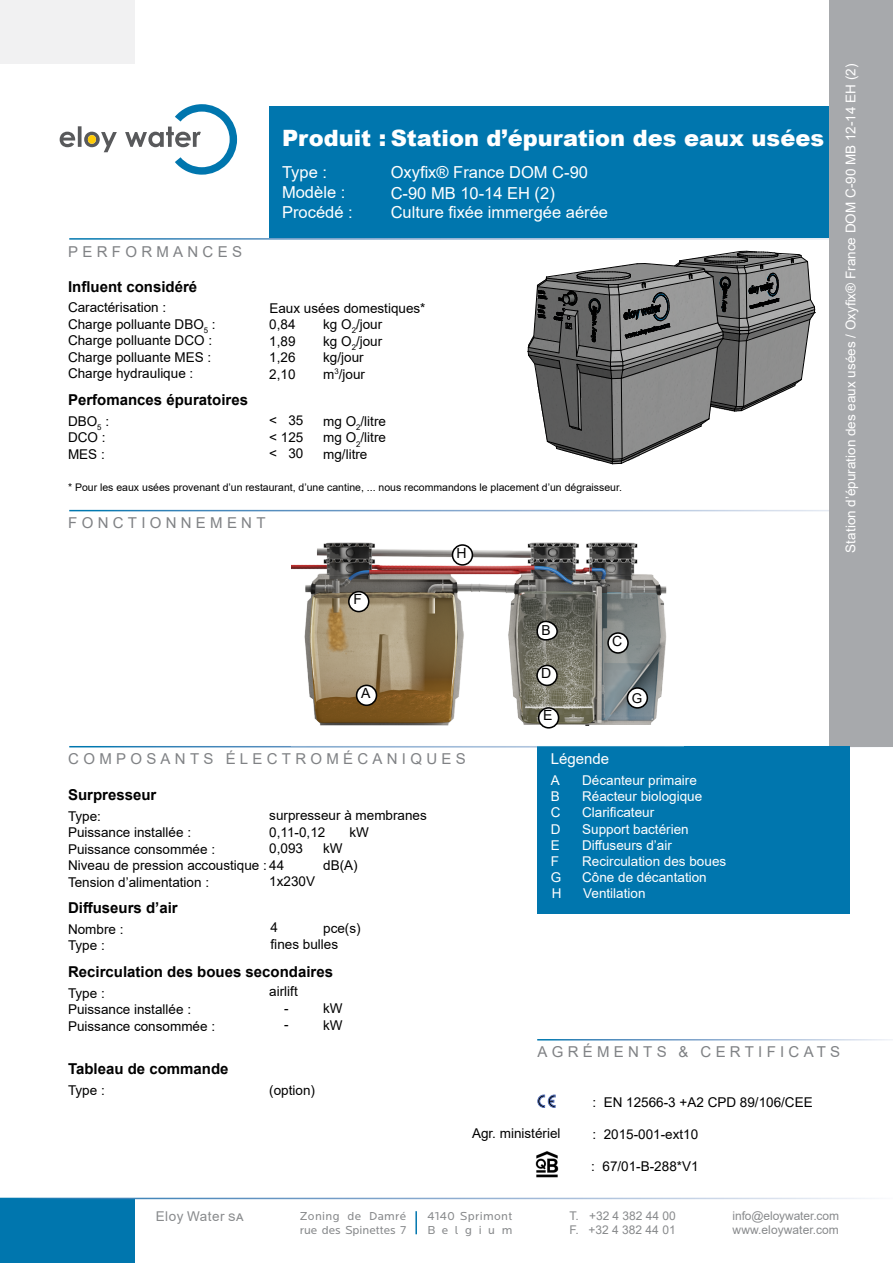
<style>
.page{position:relative;width:893px;height:1263px;background:#fff}
.page>*{position:absolute;margin:0;border:0;box-sizing:border-box;transform-origin:0 0}
.t1{font:900 22.5px "Arial";color:#fff}
.t2{font:16.5px/19.8px "Arial";color:#fff}
.t3{font:700 15px "Arial";color:#000}
.t4{font:15px "Arial";letter-spacing:.285em;color:#808285}
.t5{font:15px "Arial";color:#fff}
.t6{font:14.1px "Arial";color:#000}
.t7{font:13.8px "Arial";color:#000}
.t8{font:13.5px/16.5px "Arial";color:#000}
.t9{font:13.5px "Arial";color:#fff}
.t10{font:13.5px "Arial";letter-spacing:.035em;color:#888a8c}
.t11{font:12px/14.4px "Arial";letter-spacing:-.005em;color:#888a8c}
.t12{font:12px/14.4px "Locator";color:#888a8c}
.t13{font:12px/14.4px "Locator";letter-spacing:.03em;color:#888a8c}
.t14{font:10.5px "Arial";color:#000}
</style>
<div class="page">
<div style="left:0;top:1199px;width:135px;height:64px;background:#0076ae"></div>
<div style="left:0;top:0;width:135px;height:64px;background:#f1f1f2"></div>
<div style="left:269px;top:106px;width:624px;height:132px;background:#0076ae"></div>
<div style="left:829px;top:0;width:64px;height:746px;background:#a7a9ac"></div>
<svg style="left:60px;top:104px;width:177px;height:71px"></svg>
<hr style="left:415px;top:1211px;width:2px;height:23px;background:#0076ae">
<div style="left:537px;top:746px;width:313px;height:168px;background:#0076ae"></div>
<img style="left:535px;top:1151px;width:24px;height:27px">
<svg style="left:528px;top:251px;width:287px;height:213px"></svg>
<img style="left:292px;top:542px;width:375px;height:185px">
<div style="left:357px;top:685px;width:19px;height:20px;background:#fff;border-radius:50%"></div>
<div style="left:356px;top:685px;width:21px;height:21px;border:2px solid #000;border-radius:50%"></div>
<div style="left:537px;top:621px;width:20px;height:19px;background:#fff;border-radius:9px"></div>
<div style="left:536px;top:621px;width:22px;height:20px;border:2px solid #000;border-radius:9px"></div>
<div style="left:608px;top:633px;width:20px;height:20px;background:#fff;border-radius:50%"></div>
<div style="left:607px;top:632px;width:22px;height:22px;border:2px solid #000;border-radius:50%"></div>
<div style="left:537px;top:665px;width:20px;height:20px;background:#fff;border-radius:50%"></div>
<div style="left:536px;top:665px;width:22px;height:21px;border:2px solid #000;border-radius:50%"></div>
<div style="left:539px;top:708px;width:20px;height:20px;background:#fff;border-radius:50%"></div>
<div style="left:538px;top:707px;width:21px;height:22px;border:2px solid #000;border-radius:50%"></div>
<div style="left:349px;top:592px;width:20px;height:20px;background:#fff;border-radius:50%"></div>
<div style="left:348px;top:591px;width:21px;height:21px;border:2px solid #000;border-radius:50%"></div>
<div style="left:627px;top:688px;width:20px;height:20px;background:#fff;border-radius:50%"></div>
<div style="left:627px;top:687px;width:21px;height:22px;border:2px solid #000;border-radius:50%"></div>
<div style="left:452px;top:545px;width:20px;height:20px;background:#fff;border-radius:50%"></div>
<div style="left:452px;top:544px;width:21px;height:22px;border:2px solid #000;border-radius:50%"></div>
<svg style="left:538px;top:1095px;width:17px;height:12px"></svg>
<p class="t4" style="left:68px;top:241px;width:175px">PERFORMANCES</p>
<p class="t3" style="left:68px;top:276px;width:131px">Influent considéré</p>
<p class="t8" style="left:68px;top:299px;width:149px">Caractérisation :<br>Charge polluante DBO<sub>5</sub> :<br>Charge polluante DCO :<br>Charge polluante MES :<br>Charge hydraulique :</p>
<p class="t3" style="left:68px;top:389px;width:182px">Perfomances épuratoires</p>
<p class="t8" style="left:68px;top:412px;width:43px">DBO<sub>5</sub> :<br>DCO :<br>MES :</p>
<h1 class="t1" style="left:282px;top:121px;width:544px">Produit : Station d’épuration des eaux usées</h1>
<p class="t2" style="left:282px;top:163px;width:72px">Type :<br>Modèle :<br>Procédé :</p>
<p class="t2" style="left:391px;top:163px;width:199px">Oxyfix® France DOM C-90</p>
<p class="t2" style="left:391px;top:184px;width:166px">C-90 MB 10-14 EH (2)</p>
<p class="t2" style="left:391px;top:202px;width:219px">Culture fixée immergée aérée</p>
<p class="t8" style="left:269px;top:299px;width:158px">Eaux usées domestiques*</p>
<p class="t8" style="left:269px;top:316px;width:28px;text-align:justify">0,84<br>1,89<br>1,26<br>2,10</p>
<p class="t8" style="left:269px;top:412px;width:36px;text-align:justify">&lt; 35 &lt; 125 &lt; 30</p>
<p class="t8" style="left:323px;top:316px;width:61px">kg O<sub>2</sub>/jour kg O<sub>2</sub>/jour kg/jour m<sup>3</sup>/jour</p>
<p class="t8" style="left:323px;top:413px;width:64px;text-align:justify">mg O<sub>2</sub>/litre mg O<sub>2</sub>/litre mg/litre</p>
<p class="t14" style="left:68px;top:480px;width:555px">* Pour les eaux usées provenant d’un restaurant, d’une cantine, ... nous recommandons le placement d’un dégraisseur.</p>
<p class="t4" style="left:68px;top:513px;width:199px">FONCTIONNEMENT</p>
<p class="t6" style="left:354px;top:589px;width:10px">F</p>
<p class="t6" style="left:361px;top:683px;width:11px">A</p>
<p class="t6" style="left:456px;top:543px;width:12px">H</p>
<p class="t7" style="left:542px;top:621px;width:11px">B</p>
<p class="t6" style="left:541px;top:663px;width:12px">D</p>
<p class="t6" style="left:543px;top:706px;width:11px">E</p>
<p class="t6" style="left:612px;top:631px;width:12px">C</p>
<p class="t8" style="left:632px;top:690px;width:12px">G</p>
<p class="t9" style="left:841px;top:552px;width:490px;rotate:-90deg">Station d’épuration des eaux usées / Oxyfix® France DOM C-90 MB 12-14 EH (2)</p>
<p class="t4" style="left:68px;top:749px;width:399px">COMPOSANTS ÉLECTROMÉCANIQUES</p>
<p class="t5" style="left:551px;top:749px;width:60px">Légende</p>
<p class="t9" style="left:551px;top:771px;width:11px">A</p>
<p class="t9" style="left:582px;top:771px;width:116px">Décanteur primaire</p>
<p class="t9" style="left:551px;top:787px;width:11px">B</p>
<p class="t9" style="left:582px;top:787px;width:122px">Réacteur biologique</p>
<p class="t9" style="left:551px;top:803px;width:11px">C</p>
<p class="t9" style="left:582px;top:803px;width:74px">Clarificateur</p>
<p class="t9" style="left:551px;top:819px;width:11px">D</p>
<p class="t9" style="left:582px;top:819px;width:108px">Support bactérien</p>
<p class="t9" style="left:551px;top:836px;width:11px">E</p>
<p class="t9" style="left:582px;top:836px;width:91px">Diffuseurs d’air</p>
<p class="t9" style="left:551px;top:852px;width:10px">F</p>
<p class="t9" style="left:582px;top:852px;width:146px">Recirculation des boues</p>
<p class="t9" style="left:551px;top:868px;width:12px">G</p>
<p class="t9" style="left:582px;top:868px;width:126px">Cône de décantation</p>
<p class="t3" style="left:68px;top:784px;width:90px">Surpresseur</p>
<p class="t8" style="left:68px;top:808px;width:218px">Type:<br>Puissance installée :<br>Puissance consommée :<br>Niveau de pression accoustique : 44<br>Tension d’alimentation :</p>
<p class="t3" style="left:68px;top:897px;width:111px">Diffuseurs d’air</p>
<p class="t8" style="left:68px;top:921px;width:57px">Nombre :<br>Type :</p>
<p class="t3" style="left:68px;top:961px;width:267px">Recirculation des boues secondaires</p>
<p class="t8" style="left:68px;top:985px;width:149px">Type :<br>Puissance installée :<br>Puissance consommée :</p>
<p class="t3" style="left:68px;top:1058px;width:162px">Tableau de commande</p>
<p class="t8" style="left:68px;top:1081px;width:38px">Type :</p>
<p class="t8" style="left:269px;top:807px;width:159px">surpresseur à membranes<br>0,11-0,12<br>0,093</p>
<p class="t8" style="left:269px;top:873px;width:47px">1x230V</p>
<p class="t8" style="left:271px;top:919px;width:69px">4<br>fines bulles</p>
<p class="t8" style="left:269px;top:983px;width:30px;text-align:center">airlift -<br>-</p>
<p class="t8" style="left:349px;top:824px;width:21px">kW</p>
<p class="t8" style="left:323px;top:840px;width:36px">kW dB(A)</p>
<p class="t9" style="left:552px;top:884px;width:11px">H</p>
<p class="t9" style="left:583px;top:884px;width:64px">Ventilation</p>
<p class="t8" style="left:323px;top:920px;width:39px">pce(s)</p>
<p class="t8" style="left:323px;top:1000px;width:21px">kW kW</p>
<p class="t4" style="left:537px;top:1042px;width:304px">AGRÉMENTS &amp; CERTIFICATS</p>
<p class="t8" style="left:269px;top:1082px;width:47px">(option)</p>
<p class="t8" style="left:592px;top:1094px;width:222px">: EN 12566-3 +A2 CPD 89/106/CEE</p>
<p class="t8" style="left:592px;top:1126px;width:107px">: 2015-001-ext10</p>
<p class="t8" style="left:472px;top:1125px;width:90px">Agr. ministériel</p>
<p class="t8" style="left:591px;top:1157px;width:109px">: 67/01-B-288*V1</p>
<p class="t10" style="left:156px;top:1207px;width:89px">Eloy Water sa</p>
<p class="t11" style="left:569px;top:1208px;width:108px">T. +32 4 382 44 00<br>F. +32 4 382 44 01</p>
<p class="t11" style="left:733px;top:1208px;width:108px">info@eloywater.com www.eloywater.com</p>
<p class="t12" style="left:300px;top:1209px;width:108px">Zoning de Damré rue des Spinettes 7</p>
<p class="t13" style="left:427px;top:1209px;width:87px">4140 Sprimont<br>Belgium</p>
</div>
